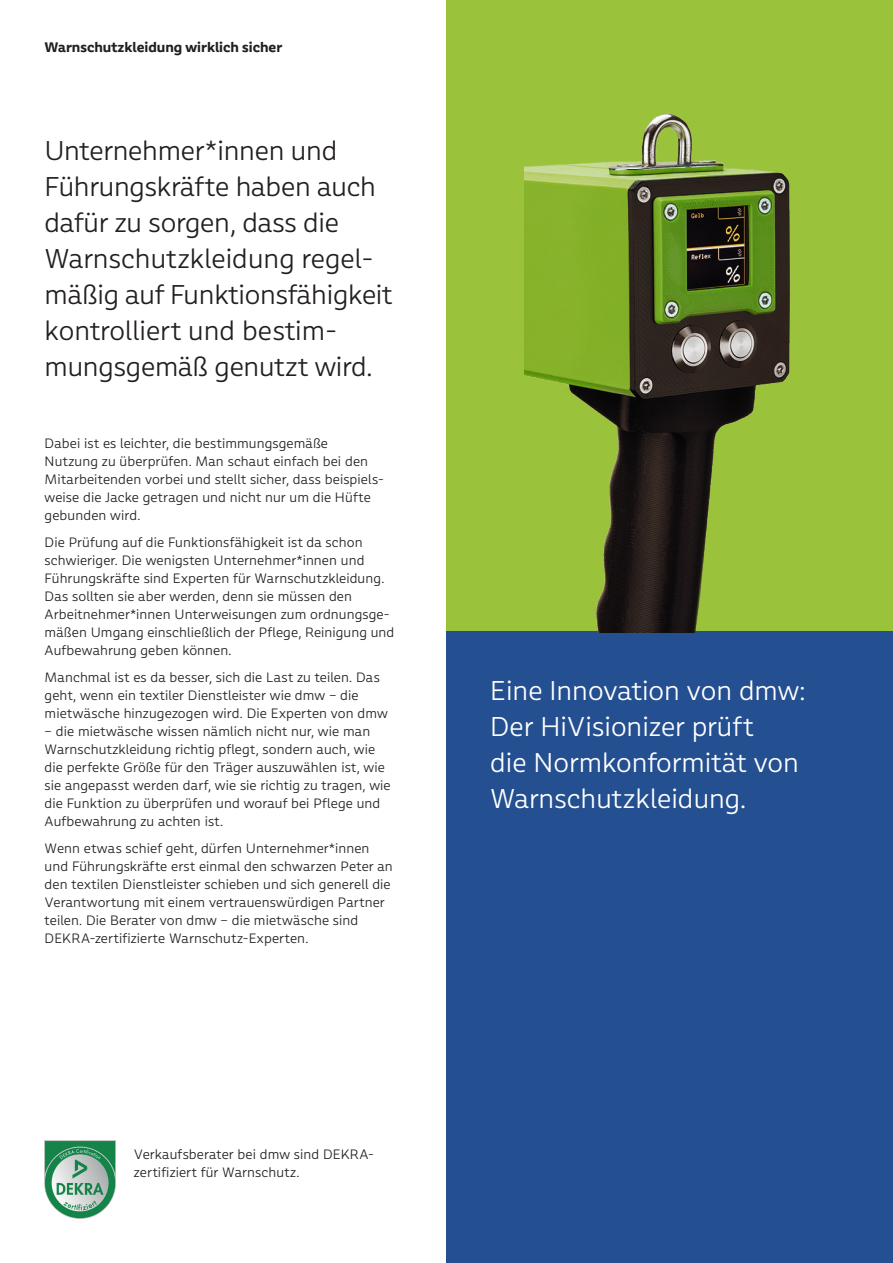
<style>
.page{position:relative;width:893px;height:1263px;background:#fff}
.page>*{position:absolute;margin:0;border:0;box-sizing:border-box;transform-origin:0 0}
.Intro{font:300 27px/36px "Rumiko Clear";letter-spacing:-.01em;color:#231f20}
.Intro-2{font:300 27px/36px "Rumiko Clear";color:#fff}
.Copy{font:300 13.5px/18px "Rumiko Clear";letter-spacing:.01em;color:#231f20}
.t1{font:700 13.5px "Rumiko Clear";color:#231f20}
</style>
<div class="page">
<div style="left:446px;top:0;width:447px;height:632px;background:#9ac23b"></div>
<div style="left:446px;top:631px;width:447px;height:632px;background:#244f90"></div>
<img style="left:45px;top:1141px;width:71px;height:77px">
<img style="left:524px;top:113px;width:267px;height:519px">
<p class="t1" style="left:45px;top:38px;width:239px">Warnschutzkleidung wirklich sicher</p>
<p class="Intro" style="left:45px;top:133px;width:349px">Unternehmer*innen und<br>Führungskräfte haben auch dafür zu sorgen, dass die<br>Warnschutzkleidung regel&shy;mäßig auf Funktionsfähigkeit kontrolliert und bestim&shy;mungsgemäß genutzt wird.</p>
<p class="Copy" style="left:45px;top:434px;width:341px">Dabei ist es leichter, die bestimmungsgemäße Nutzung zu überprüfen. Man schaut einfach bei den Mitarbeitenden vorbei und stellt sicher, dass beispiels&shy;weise die Jacke getragen und nicht nur um die Hüfte gebunden wird.</p>
<p class="Copy" style="left:45px;top:533px;width:351px">Die Prüfung auf die Funktionsfähigkeit ist da schon schwieriger. Die wenigsten Unternehmer*innen und Führungskräfte sind Experten für Warnschutzkleidung.<br>Das sollten sie aber werden, denn sie müssen den Arbeitnehmer*innen Unterweisungen zum ordnungsge&shy;mäßen Umgang einschließlich der Pflege, Reinigung und Aufbewahrung geben können.</p>
<p class="Copy" style="left:45px;top:668px;width:345px">Manchmal ist es da besser, sich die Last zu teilen. Das geht, wenn ein textiler Dienstleister wie dmw – die mietwäsche hinzugezogen wird. Die Experten von dmw</p>
<p class="Copy" style="left:45px;top:722px;width:348px">– die mietwäsche wissen nämlich nicht nur, wie man Warnschutzkleidung richtig pflegt, sondern auch, wie die perfekte Größe für den Träger auszuwählen ist, wie sie angepasst werden darf, wie sie richtig zu tragen, wie die Funktion zu überprüfen und worauf bei Pflege und Aufbewahrung zu achten ist.</p>
<p class="Copy" style="left:45px;top:839px;width:350px">Wenn etwas schief geht, dürfen Unternehmer*innen und Führungskräfte erst einmal den schwarzen Peter an den textilen Dienstleister schieben und sich generell die Verantwortung mit einem vertrauenswürdigen Partner teilen. Die Berater von dmw – die mietwäsche sind DEKRA-zertifizierte Warnschutz-Experten.</p>
<p class="Copy" style="left:134px;top:1145px;width:241px">Verkaufsberater bei dmw sind DEKRA&shy;zertifiziert für Warnschutz.</p>
<p class="Intro-2" style="left:490px;top:673px;width:317px">Eine Innovation von dmw:</p>
<p class="Intro-2" style="left:490px;top:709px;width:310px">Der HiVisionizer prüft<br>die Normkonformität von<br>Warnschutzkleidung.</p>
</div>
